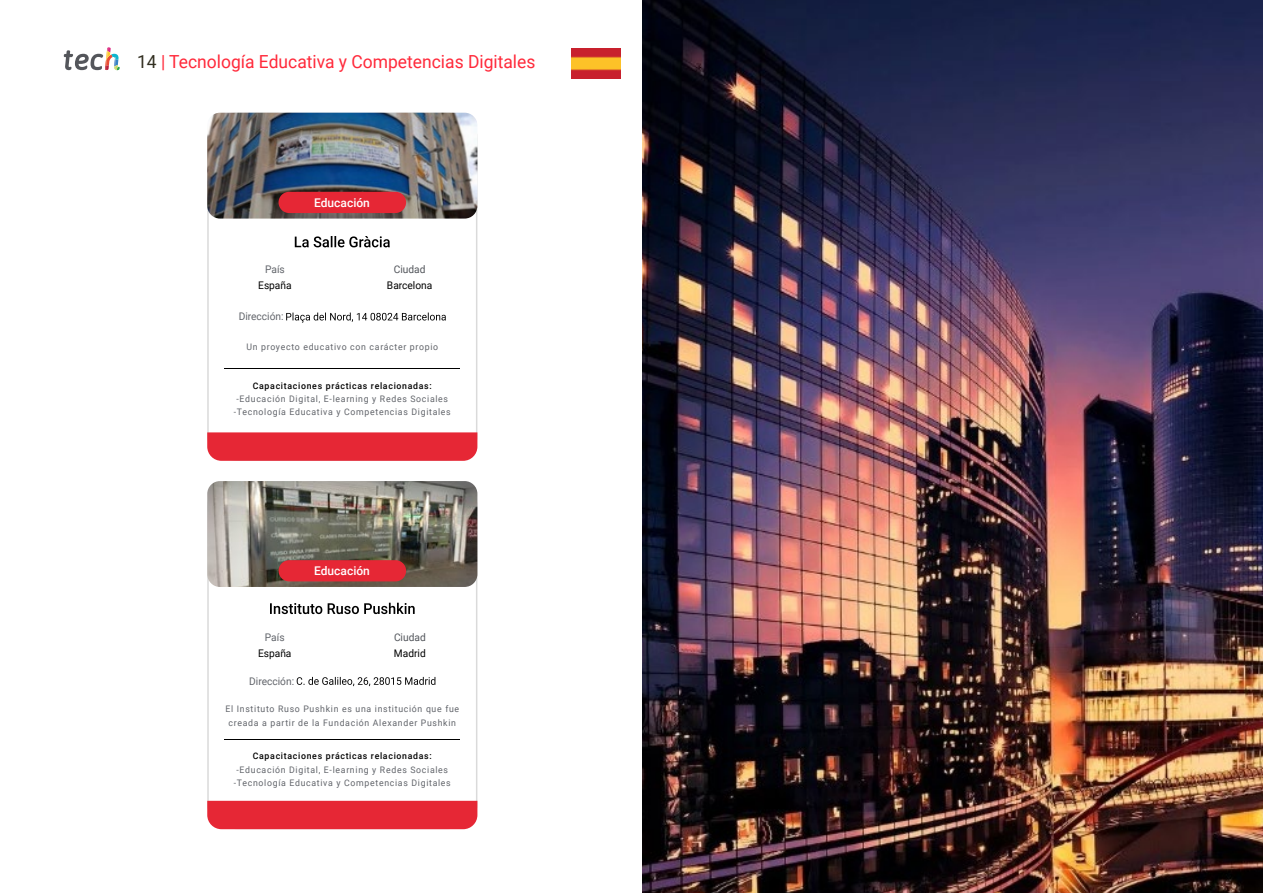
<style>
.page{position:relative;width:1263px;height:893px;background:#fff}
.page>*{position:absolute;margin:0;border:0;box-sizing:border-box;transform-origin:0 0}
.t1{font:18px "Roboto";color:#ff293a}
.t2{font:500 12px "Roboto";color:#fff}
.t3{font:10.5px "Roboto";color:#61646a}
.t4{font:10.5px "Roboto";color:#000}
.t5{font:10.5px "Roboto";color:#52555b}
.t6{font:9px/13.2px "Roboto";letter-spacing:.08em;color:#61646a}
.t7{font:500 9px "Roboto";letter-spacing:.08em;color:#000}
.s1{color:#312e20}
</style>
<div class="page">
<svg style="left:64px;top:47px;width:56px;height:24px"></svg>
<img style="left:642px;top:0;width:621px;height:893px">
<img style="left:571px;top:48px;width:50px;height:31px">
<svg style="left:207px;top:112px;width:271px;height:338px"></svg>
<img style="left:207px;top:113px;width:270px;height:106px">
<div style="left:279px;top:192px;width:127px;height:21px;background:#e62735;border-radius:11px"></div>
<svg style="left:207px;top:432px;width:270px;height:29px;background:#e62d3b"></svg>
<hr style="left:224px;top:368px;width:236px;height:1px;background:#000">
<svg style="left:295px;top:236px;width:95px;height:11px"></svg>
<svg style="left:286px;top:313px;width:160px;height:10px"></svg>
<svg style="left:207px;top:491px;width:271px;height:339px"></svg>
<img style="left:207px;top:481px;width:270px;height:106px">
<div style="left:279px;top:560px;width:127px;height:21px;background:#e62735;border-radius:11px"></div>
<div style="left:207px;top:801px;width:270px;height:28px;background:#e62735"></div>
<hr style="left:224px;top:739px;width:236px;height:1px;background:#000">
<svg style="left:270px;top:603px;width:145px;height:11px"></svg>
<svg style="left:297px;top:677px;width:138px;height:9px"></svg>
<h1 class="t1" style="left:137px;top:49px;width:400px"><span class="s1">14</span> | Tecnología Educativa y Competencias Digitales</h1>
<p class="t3" style="left:265px;top:262px;width:21px">País</p>
<p class="t4" style="left:258px;top:278px;width:35px">España</p>
<h2 class="t2" style="left:314px;top:194px;width:57px">Educación</h2>
<p class="t5" style="left:394px;top:262px;width:33px">Ciudad</p>
<p class="t4" style="left:387px;top:278px;width:47px">Barcelona</p>
<p class="t3" style="left:239px;top:309px;width:46px">Dirección:</p>
<p class="t6" style="left:246px;top:340px;width:193px">Un proyecto educativo con carácter propio</p>
<p class="t7" style="left:253px;top:379px;width:180px">Capacitaciones prácticas relacionadas:</p>
<p class="t6" style="left:234px;top:392px;width:218px">-Educación Digital, E-learning y Redes Sociales -Tecnología Educativa y Competencias Digitales</p>
<h2 class="t2" style="left:314px;top:563px;width:57px">Educación</h2>
<p class="t3" style="left:265px;top:630px;width:21px">País</p>
<p class="t4" style="left:258px;top:646px;width:35px">España</p>
<p class="t3" style="left:249px;top:674px;width:46px">Dirección:</p>
<p class="t5" style="left:394px;top:630px;width:33px">Ciudad</p>
<p class="t4" style="left:394px;top:646px;width:33px">Madrid</p>
<p class="t6" style="left:225px;top:702px;width:235px;text-align:center">El Instituto Ruso Pushkin es una institución que fue creada a partir de la Fundación Alexander Pushkin</p>
<p class="t7" style="left:253px;top:750px;width:180px">Capacitaciones prácticas relacionadas:</p>
<p class="t6" style="left:234px;top:762px;width:218px">-Educación Digital, E-learning y Redes Sociales -Tecnología Educativa y Competencias Digitales</p>
</div>
